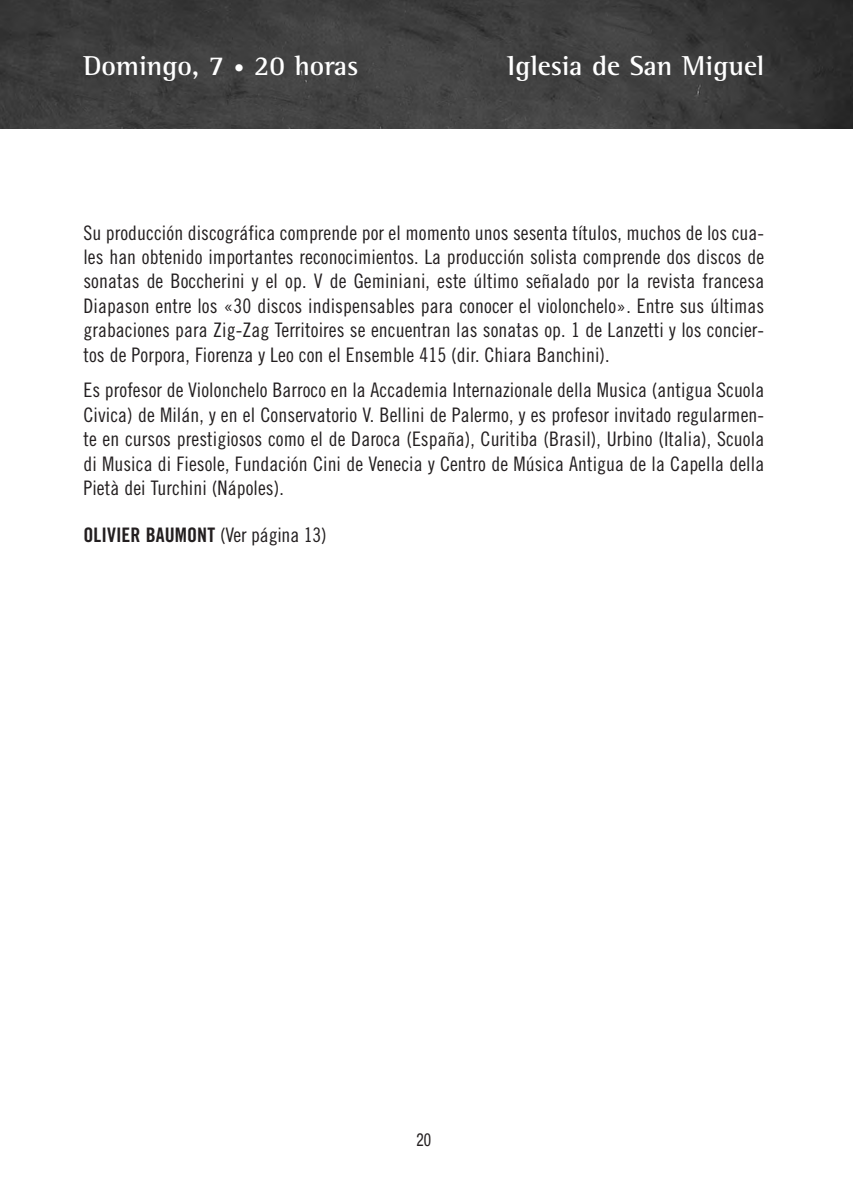
<style>
.page{position:relative;width:853px;height:1193px;background:#fff}
.page>*{position:absolute;margin:0;border:0;box-sizing:border-box;transform-origin:0 0}
.t1{font:700 28px "Rotis Semi Serif";color:#fff}
.t2{font:20px/24.4px "Trade Gothic Cond Eighteen";letter-spacing:.005em;color:#231f20;text-align:justify}
.t3{font:20px "Trade Gothic Bold Cond Twenty";letter-spacing:.005em;color:#231f20}
.t4{font:condensed 18px "Helvetica Neue";color:#231f20;scale:.85 1}
.s1{font-size:20px}
.s2{font-family:"Trade Gothic Cond Eighteen"}
</style>
<div class="page">
<svg style="left:0;top:0;width:852px;height:129px;background:#3d3d3d"></svg>
<h1 class="t1" style="left:83px;top:55px;width:276px">Domingo, 7 <span class="s1">•</span> 20 horas</h1>
<h1 class="t1" style="left:507px;top:55px;width:258px">Iglesia de San Miguel</h1>
<p class="t2" style="left:83px;top:222px;width:682px">Su producción discográfica comprende por el momento unos sesenta títulos, muchos de los cua&shy;les han obtenido importantes reconocimientos. La producción solista comprende dos discos de sonatas de Boccherini y el op. V de Geminiani, este último señalado por la revista francesa Diapason entre los «30 discos indispensables para conocer el violonchelo». Entre sus últimas grabaciones para Zig-Zag Territoires se encuentran las sonatas op. 1 de Lanzetti y los concier&shy;tos de Porpora, Fiorenza y Leo con el Ensemble 415 (dir. Chiara Banchini).</p>
<p class="t2" style="left:83px;top:380px;width:682px">Es profesor de Violonchelo Barroco en la Accademia Internazionale della Musica (antigua Scuola Civica) de Milán, y en el Conservatorio V. Bellini de Palermo, y es profesor invitado regularmen&shy;te en cursos prestigiosos como el de Daroca (España), Curitiba (Brasil), Urbino (Italia), Scuola di Musica di Fiesole, Fundación Cini de Venecia y Centro de Música Antigua de la Capella della Pietà dei Turchini (Nápoles).</p>
<p class="t3" style="left:83px;top:527px;width:245px">OLIVIER BAUMONT <span class="s2">(Ver página 13)</span></p>
<p class="t4" style="left:416px;top:1132px;width:19px">20</p>
</div>
